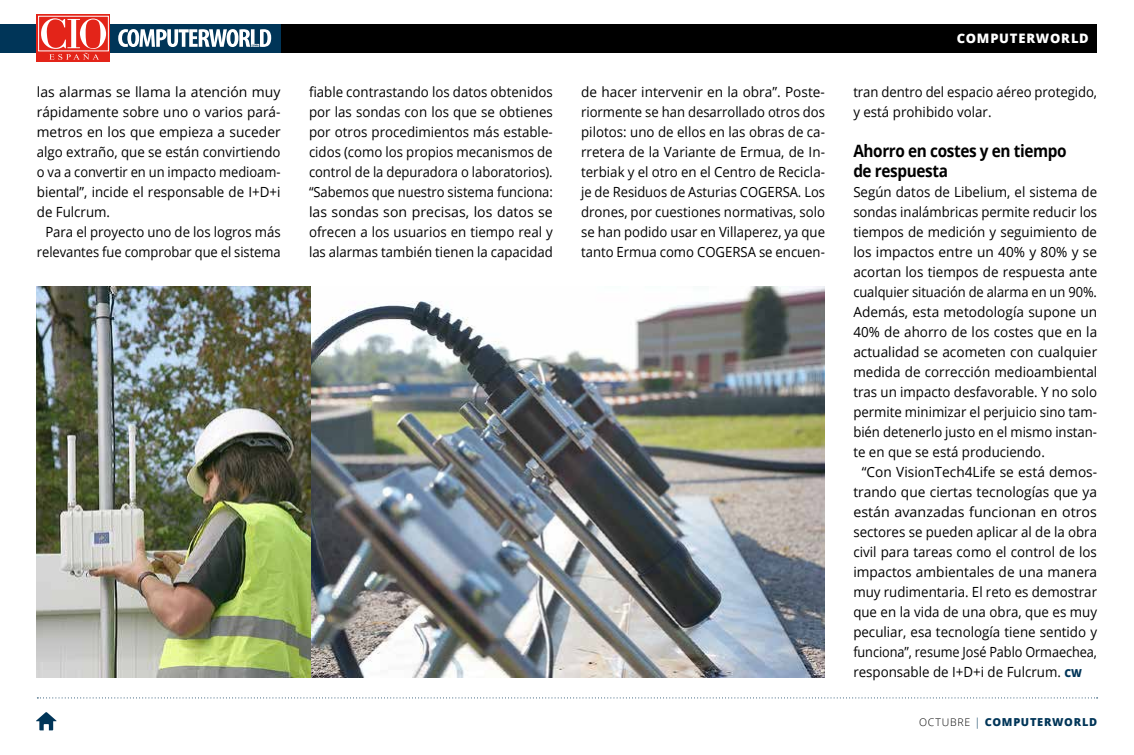
<style>
.page{position:relative;width:1134px;height:755px;background:#fff}
.page>*{position:absolute;margin:0;border:0;box-sizing:border-box;transform-origin:0 0}
.t1{font:700 17px/20px "Open Sans";letter-spacing:-.025em;color:#000;scale:.9 1}
.t2{font:14px/20px "Open Sans";color:#000;text-align:justify}
.t3{font:14px/20px "Open Sans";color:#000;text-align:justify;scale:.95 1}
.t4{font:14px/20px "Open Sans";color:#000;text-align:right;scale:.94 1}
.t5{font:14px/20px "Open Sans";color:#000;scale:.93 1}
.t6{font:800 13px "Open Sans";letter-spacing:.06em;color:#fff}
.t7{font:800 11px "Open Sans";letter-spacing:.065em;color:#003558}
.s1{font-weight:800;font-size:11px;color:#003558}
.s2{font-weight:300;font-size:10.5px;color:#000}
.s3{font-weight:300}
</style>
<div class="page">
<div style="left:37px;top:24px;width:1060px;height:28px;background:#000"></div>
<svg style="left:36px;top:712px;width:21px;height:17px"></svg>
<svg style="left:37px;top:697px;width:1061px;height:1px"></svg>
<div style="left:0;top:24px;width:281px;height:28px;background:#003558"></div>
<div style="left:37px;top:14px;width:73px;height:48px;background:linear-gradient(to right,#e32419,#e32419)"></div>
<div style="left:38px;top:16px;width:71px;height:35px;border:1px solid #fff"></div>
<svg style="left:41px;top:18px;width:65px;height:42px;background:#ea5d55"></svg>
<svg style="left:118px;top:29px;width:153px;height:18px"></svg>
<img style="left:310px;top:287px;width:515px;height:389px">
<img style="left:37px;top:287px;width:273px;height:390px">
<p class="t2" style="left:37px;top:81px;width:245px">las alarmas se llama la atención muy rápidamente sobre uno o varios pará&shy;metros en los que empieza a suceder algo extraño, que se están convirtiendo o va a convertir en un impacto medioam&shy;biental”, incide el responsable de I+D+i de Fulcrum.</p>
<p class="t4" style="left:37px;top:221px;width:261px">Para el proyecto uno de los logros más relevantes fue comprobar que el sistema</p>
<p class="t6" style="left:957px;top:29px;width:134px">COMPUTERWORLD</p>
<p class="t3" style="left:309px;top:81px;width:258px">fiable contrastando los datos obtenidos por las sondas con los que se obtienes por otros procedimientos más estable&shy;cidos (como los propios mecanismos de control de la depuradora o laboratorios). “Sabemos que nuestro sistema funciona: las sondas son precisas, los datos se ofrecen a los usuarios en tiempo real y las alarmas también tienen la capacidad</p>
<p class="t2" style="left:581px;top:81px;width:245px">de hacer intervenir en la obra”. Poste&shy;riormente se han desarrollado otros dos pilotos: uno de ellos en las obras de ca&shy;rretera de la Variante de Ermua, de In&shy;terbiak y el otro en el Centro de Recicla&shy;je de Residuos de Asturias COGERSA. Los drones, por cuestiones normativas, solo se han podido usar en Villaperez, ya que tanto Ermua como COGERSA se encuen-</p>
<p class="t5" style="left:853px;top:81px;width:264px">tran dentro del espacio aéreo protegido, y está prohibido volar.</p>
<p class="t1" style="left:853px;top:140px;width:238px">Ahorro en costes y en tiempo de respuesta</p>
<p class="t3" style="left:853px;top:181px;width:258px">Según datos de Libelium, el sistema de sondas inalámbricas permite reducir los tiempos de medición y seguimiento de los impactos entre un 40% y 80% y se acortan los tiempos de respuesta ante cualquier situación de alarma en un 90%.<br>Además, esta metodología supone un 40% de ahorro de los costes que en la actualidad se acometen con cualquier medida de corrección medioambiental tras un impacto desfavorable. Y no solo permite minimizar el perjuicio sino tam&shy;bién detenerlo justo en el mismo instan&shy;te en que se está produciendo.</p>
<p class="t2" style="left:853px;top:461px;width:245px;text-indent:9px">“Con VisionTech4Life se está demos&shy;trando que ciertas tecnologías que ya están avanzadas funcionan en otros sectores se pueden aplicar al de la obra civil para tareas como el control de los impactos ambientales de una manera muy rudimentaria. El reto es demostrar que en la vida de una obra, que es muy peculiar, esa tecnología tiene sentido y funciona”, resume José Pablo Ormaechea, responsable de I+D+i de Fulcrum. <span class="s1">CW</span></p>
<p class="t7" style="left:919px;top:713px;width:180px"><span class="s2">OCTUBRE</span> <span class="s3">|</span> COMPUTERWORLD</p>
</div>
